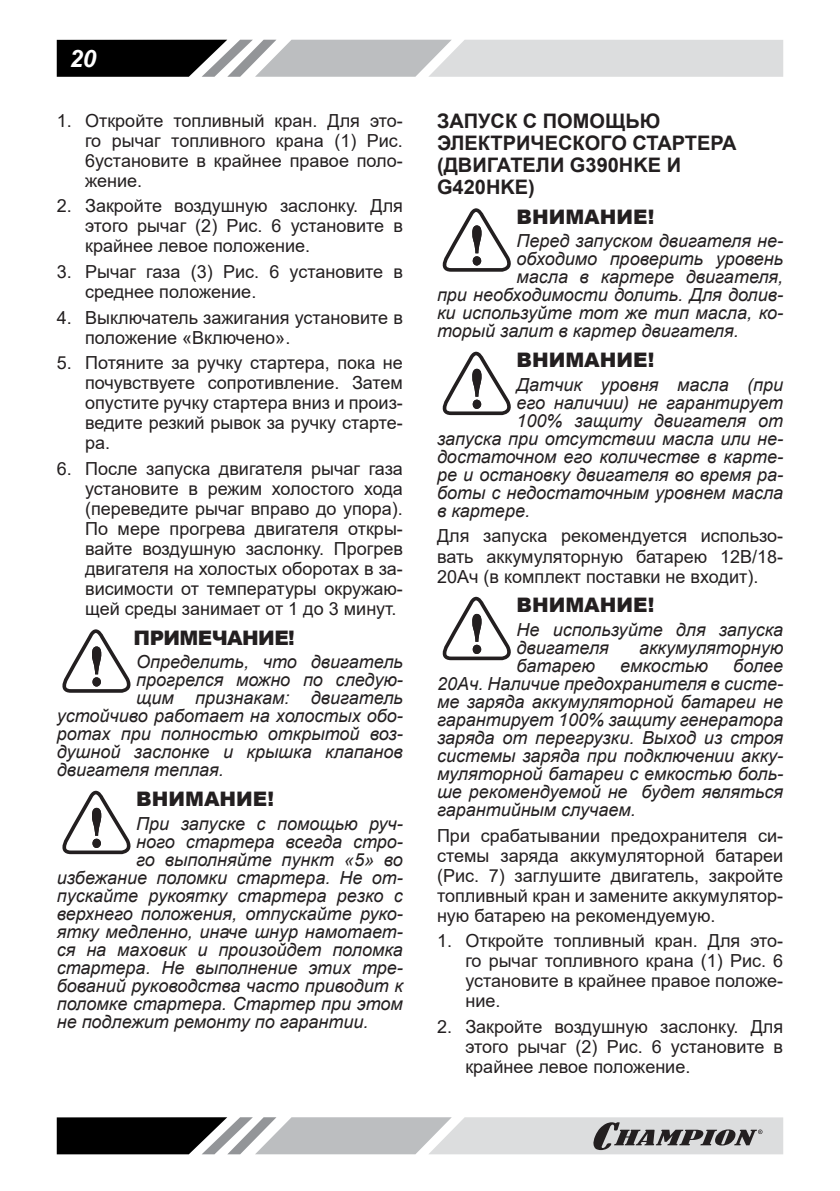
<style>
.page{position:relative;width:840px;height:1191px;background:#fff}
.page>*{position:absolute;margin:0;border:0;box-sizing:border-box;transform-origin:0 0}
.t1{font:italic 700 24px "Arial";color:#fff}
.t2{font:700 20px/22px "Arial";color:#231f20}
.t3{font:900 20px "Arial";color:#231f20}
.t4{font:900 20px "Arial";letter-spacing:-.03em;color:#231f20}
.t5{font:italic 18px/18px "Arial";color:#231f20}
.t6{font:18px/20px "Arial";color:#231f20;text-align:justify}
</style>
<div class="page">
<svg style="left:57px;top:40px;width:725px;height:37px;background:#a7a8a9"></svg>
<svg style="left:57px;top:1117px;width:725px;height:37px;background:#9c9c9d"></svg>
<svg style="left:62px;top:629px;width:69px;height:64px"></svg>
<svg style="left:62px;top:790px;width:69px;height:64px"></svg>
<svg style="left:442px;top:208px;width:69px;height:64px"></svg>
<svg style="left:442px;top:352px;width:69px;height:63px"></svg>
<svg style="left:442px;top:597px;width:69px;height:63px"></svg>
<h1 class="t1" style="left:70px;top:44px;width:28px">20</h1>
<p class="t6" style="left:85px;top:110px;width:319px;text-indent:-28px">1. Откройте топливный кран. Для это&shy;го рычаг топливного крана (1) Рис.<br>6установите в крайнее правое поло&shy;жение.</p>
<p class="t6" style="left:85px;top:196px;width:319px;text-indent:-28px">2. Закройте воздушную заслонку. Для этого рычаг (2) Рис. 6 установите в крайнее левое положение.</p>
<p class="t6" style="left:85px;top:261px;width:319px;text-indent:-28px">3. Рычаг газа (3) Рис. 6 установите в среднее положение.</p>
<p class="t6" style="left:85px;top:307px;width:319px;text-indent:-28px">4. Выключатель зажигания установите в положение «Включено».</p>
<p class="t6" style="left:85px;top:353px;width:319px;text-indent:-28px">5. Потяните за ручку стартера, пока не почувствуете сопротивление. Затем опустите ручку стартера вниз и произ&shy;ведите резкий рывок за ручку старте&shy;ра.</p>
<p class="t6" style="left:85px;top:458px;width:319px;text-indent:-28px">6. После запуска двигателя рычаг газа установите в режим холостого хода (переведите рычаг вправо до упора).<br>По мере прогрева двигателя откры&shy;вайте воздушную заслонку. Прогрев двигателя на холостых оборотах в за&shy;висимости от температуры окружаю&shy;щей среды занимает от 1 до 3 минут.</p>
<p class="t4" style="left:133px;top:623px;width:163px">ПРИМЕЧАНИЕ!</p>
<p class="t5" style="left:136px;top:653px;width:268px">Определить, что двигатель</p>
<p class="t5" style="left:136px;top:671px;width:268px">прогрелся можно по следую-</p>
<p class="t5" style="left:136px;top:689px;width:268px">щим признакам: двигатель</p>
<p class="t5" style="left:57px;top:707px;width:347px">устойчиво работает на холостых обо-</p>
<p class="t5" style="left:57px;top:725px;width:347px">ротах при полностью открытой воз-</p>
<p class="t5" style="left:57px;top:743px;width:347px">душной заслонке и крышка клапанов</p>
<p class="t5" style="left:57px;top:761px;width:168px">двигателя теплая.</p>
<p class="t3" style="left:136px;top:784px;width:139px">ВНИМАНИЕ!</p>
<p class="t5" style="left:136px;top:814px;width:268px">При запуске с помощью руч-</p>
<p class="t5" style="left:136px;top:832px;width:268px">ного стартера всегда стро-</p>
<p class="t5" style="left:136px;top:850px;width:268px">го выполняйте пункт «5» во</p>
<p class="t5" style="left:57px;top:868px;width:347px">избежание поломки стартера. Не от-</p>
<p class="t5" style="left:57px;top:886px;width:347px">пускайте рукоятку стартера резко с</p>
<p class="t5" style="left:57px;top:904px;width:347px">верхнего положения, отпускайте руко-</p>
<p class="t5" style="left:57px;top:922px;width:347px">ятку медленно, иначе шнур намотает-</p>
<p class="t5" style="left:57px;top:940px;width:347px">ся на маховик и произойдет поломка</p>
<p class="t5" style="left:57px;top:958px;width:347px">стартера. Не выполнение этих тре-</p>
<p class="t5" style="left:57px;top:976px;width:347px">бований руководства часто приводит к</p>
<p class="t5" style="left:57px;top:994px;width:347px">поломке стартера. Стартер при этом</p>
<p class="t5" style="left:57px;top:1012px;width:313px">не подлежит ремонту по гарантии.</p>
<p class="t2" style="left:437px;top:110px;width:301px">ЗАПУСК С ПОМОЩЬЮ<br>ЭЛЕКТРИЧЕСКОГО СТАРТЕРА (ДВИГАТЕЛИ G390HKE И<br>G420HKE)</p>
<p class="t3" style="left:516px;top:202px;width:139px">ВНИМАНИЕ!</p>
<p class="t5" style="left:516px;top:232px;width:268px">Перед запуском двигателя не-</p>
<p class="t5" style="left:516px;top:250px;width:268px">обходимо проверить уровень</p>
<p class="t5" style="left:516px;top:268px;width:268px">масла в картере двигателя,</p>
<p class="t5" style="left:437px;top:286px;width:347px">при необходимости долить. Для долив-</p>
<p class="t5" style="left:437px;top:304px;width:347px">ки используйте тот же тип масла, ко-</p>
<p class="t5" style="left:437px;top:322px;width:303px">торый залит в картер двигателя.</p>
<p class="t3" style="left:516px;top:345px;width:139px">ВНИМАНИЕ!</p>
<p class="t5" style="left:516px;top:376px;width:268px">Датчик уровня масла (при</p>
<p class="t5" style="left:516px;top:394px;width:268px">его наличии) не гарантирует</p>
<p class="t5" style="left:516px;top:412px;width:268px">100% защиту двигателя от</p>
<p class="t5" style="left:437px;top:430px;width:347px">запуска при отсутствии масла или не-</p>
<p class="t5" style="left:437px;top:448px;width:347px">достаточном его количестве в карте-</p>
<p class="t5" style="left:437px;top:466px;width:347px">ре и остановку двигателя во время ра-</p>
<p class="t5" style="left:437px;top:484px;width:347px">боты с недостаточным уровнем масла</p>
<p class="t5" style="left:437px;top:502px;width:94px">в картере.</p>
<p class="t6" style="left:437px;top:526px;width:347px">Для запуска рекомендуется использо&shy;вать аккумуляторную батарею 12В/18- 20Ач (в комплект поставки не входит).</p>
<p class="t3" style="left:516px;top:590px;width:139px">ВНИМАНИЕ!</p>
<p class="t5" style="left:516px;top:621px;width:268px">Не используйте для запуска двигателя</p>
<p class="t5" style="left:638px;top:639px;width:145px">аккумуляторную</p>
<p class="t5" style="left:437px;top:657px;width:347px;text-align:justify;text-indent:296px">более 20Ач. Наличие предохранителя в систе&shy;ме заряда аккумуляторной батареи не гарантирует 100% защиту генератора заряда от перегрузки. Выход из строя системы заряда при подключении акку&shy;муляторной батареи с емкостью боль&shy;ше рекомендуемой не будет являться гарантийным случаем.</p>
<p class="t6" style="left:437px;top:825px;width:347px">При срабатывании предохранителя си&shy;стемы заряда аккумуляторной батареи (Рис. 7) заглушите двигатель, закройте топливный кран и замените аккумулятор&shy;ную батарею на рекомендуемую.</p>
<p class="t6" style="left:465px;top:931px;width:319px;text-indent:-28px">1. Откройте топливный кран. Для это&shy;го рычаг топливного крана (1) Рис. 6 установите в крайнее правое положе&shy;ние.</p>
<p class="t6" style="left:465px;top:1016px;width:319px;text-indent:-28px">2. Закройте воздушную заслонку. Для этого рычаг (2) Рис. 6 установите в крайнее левое положение.</p>
<p class="t5" style="left:516px;top:657px;width:80px">батарею</p>
<p class="t5" style="left:620px;top:657px;width:89px">емкостью</p>
</div>
